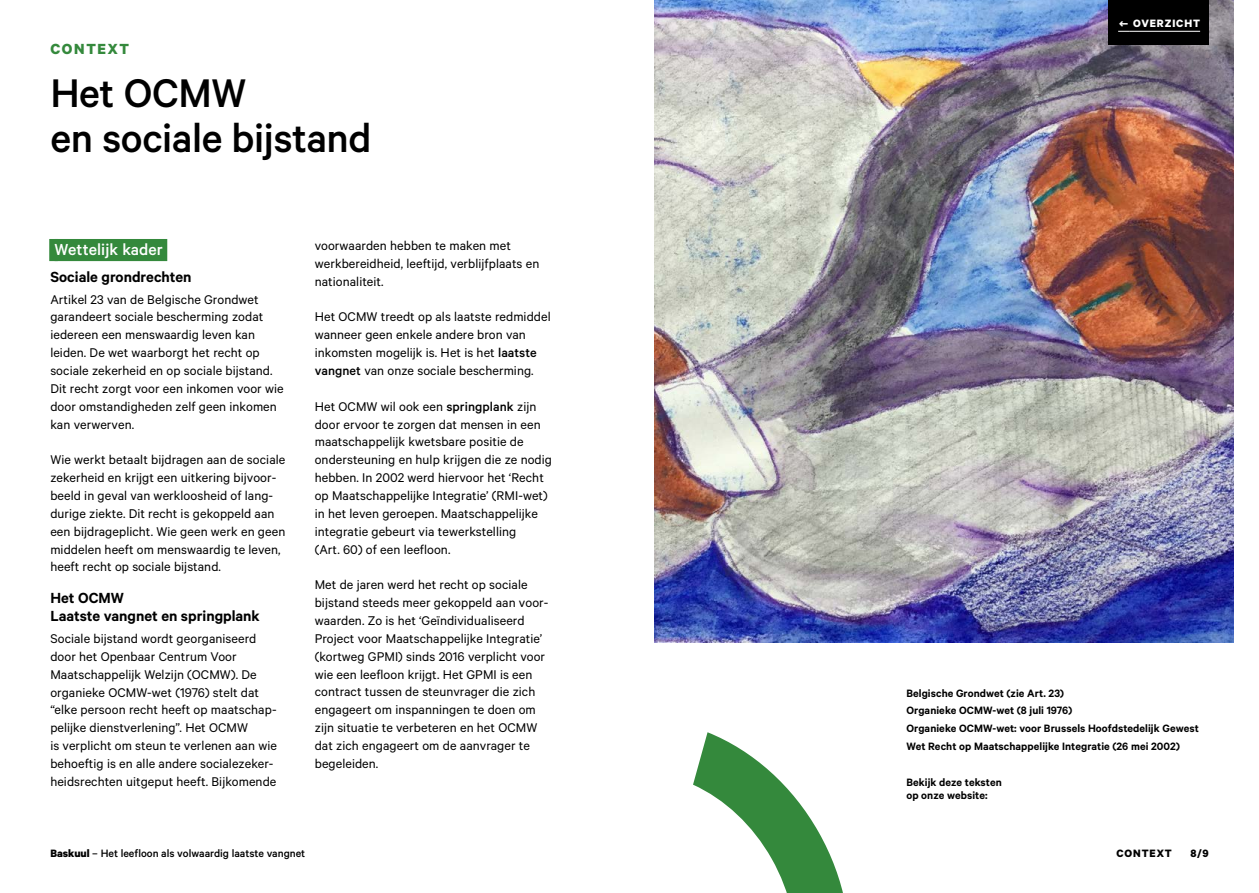
<style>
.page{position:relative;width:1259px;height:893px;background:#fff}
.page>*{position:absolute;margin:0;border:0;box-sizing:border-box;transform-origin:0 0}
.t1{font:500 45px/44.7px "Calibre";letter-spacing:-.01em;color:#000}
.t2{font:500 18px "Calibre";letter-spacing:.005em;color:#fff}
.t3{font:600 16.5px/17.9px "Calibre";color:#000}
.t4{font:700 16.5px "Calibre";letter-spacing:.1em;color:#34893c}
.t5{font:14.25px/17.9px "Calibre";letter-spacing:.005em;color:#000}
.t6{font:600 12px/17.9px "Calibre";letter-spacing:.005em;color:#000}
.t7{font:500 12px "Calibre";color:#000}
.t8{font:700 12px "Calibre";color:#000}
.t9{font:700 12px "Calibre";letter-spacing:.075em;color:#fff}
.s1{font-weight:500}
.s2{font-family:"IBM Plex Sans"}
.s3{font-weight:700}
</style>
<div class="page">
<div style="left:49px;top:239px;width:9px;height:22px;background:#34893c"></div>
<div style="left:55px;top:239px;width:112px;height:22px;background:#34893c"></div>
<img style="left:654px;top:0;width:579px;height:643px">
<div style="left:1108px;top:0;width:100px;height:45px;background:#000"></div>
<svg style="left:1118px;top:31px;width:12px;height:1px"></svg>
<hr style="left:1130px;top:31px;width:70px;height:1px;background:#fff">
<svg style="left:693px;top:732px;width:150px;height:161px"></svg>
<p class="t4" style="left:50px;top:38px;width:80px">CONTEXT</p>
<h1 class="t1" style="left:50px;top:70px;width:323px">Het OCMW<br>en sociale bijstand</h1>
<p class="t2" style="left:55px;top:238px;width:110px">Wettelijk kader</p>
<p class="t3" style="left:50px;top:267px;width:143px">Sociale grondrechten</p>
<p class="t5" style="left:50px;top:290px;width:235px">Artikel 23 van de Belgische Grondwet garandeert sociale bescherming zodat iedereen een menswaardig leven kan leiden. De wet waarborgt het recht op sociale zekerheid en op sociale bijstand.<br>Dit recht zorgt voor een inkomen voor wie door omstandigheden zelf geen inkomen kan verwerven.</p>
<p class="t5" style="left:50px;top:450px;width:236px">Wie werkt betaalt bijdragen aan de sociale zekerheid en krijgt een uitkering bijvoor&shy;beeld in geval van werkloosheid of lang&shy;durige ziekte. Dit recht is gekoppeld aan een bijdrageplicht. Wie geen werk en geen middelen heeft om menswaardig te leven, heeft recht op sociale bijstand.</p>
<p class="t3" style="left:50px;top:588px;width:211px">Het OCMW<br>Laatste vangnet en springplank</p>
<p class="t5" style="left:50px;top:629px;width:228px">Sociale bijstand wordt georganiseerd door het Openbaar Centrum Voor Maatschappelijk Welzijn (OCMW). De organieke OCMW-wet (1976) stelt dat “elke persoon recht heeft op maatschap&shy;pelijke dienstverlening”. Het OCMW<br>is verplicht om steun te verlenen aan wie behoeftig is en alle andere socialezeker&shy;heidsrechten uitgeput heeft. Bijkomende</p>
<p class="t5" style="left:315px;top:236px;width:226px">voorwaarden hebben te maken met werkbereidheid, leeftijd, verblijfplaats en nationaliteit.</p>
<p class="t5" style="left:315px;top:308px;width:237px">Het OCMW treedt op als laatste redmiddel wanneer geen enkele andere bron van inkomsten mogelijk is. Het is het <span class="s1">laatste vangnet</span> van onze sociale bescherming.</p>
<p class="t5" style="left:315px;top:397px;width:239px">Het OCMW wil ook een <span class="s1">springplank</span> zijn door ervoor te zorgen dat mensen in een maatschappelijk kwetsbare positie de ondersteuning en hulp krijgen die ze nodig hebben. In 2002 werd hiervoor het ‘Recht op Maatschappelijke Integratie’ (RMI-wet) in het leven geroepen. Maatschappelijke integratie gebeurt via tewerkstelling<br>(Art. 60) of een leefloon.</p>
<p class="t5" style="left:315px;top:575px;width:235px">Met de jaren werd het recht op sociale bijstand steeds meer gekoppeld aan voor&shy;waarden. Zo is het ‘Geïndividualiseerd Project voor Maatschappelijke Integratie’ (kortweg GPMI) sinds 2016 verplicht voor wie een leefloon krijgt. Het GPMI is een contract tussen de steunvrager die zich engageert om inspanningen te doen om zijn situatie te verbeteren en het OCMW dat zich engageert om de aanvrager te begeleiden.</p>
<p class="t9" style="left:1118px;top:16px;width:83px"><span class="s2">←</span> OVERZICHT</p>
<p class="t6" style="left:906px;top:683px;width:294px">Belgische Grondwet (zie Art. 23)<br>Organieke OCMW-wet (8 juli 1976)<br>Organieke OCMW-wet: voor Brussels Hoofdstedelijk Gewest Wet Recht op Maatschappelijke Integratie (26 mei 2002)</p>
<p class="t6" style="left:906px;top:775px;width:97px;line-height:13.5px">Bekijk deze teksten op onze website:</p>
<p class="t7" style="left:50px;top:846px;width:256px"><span class="s3">BASKUUL</span> – Het leefloon als volwaardig laatste vangnet</p>
<p class="t8" style="left:1116px;top:846px;width:9px">CONTE</p>
<p class="t8" style="left:1156px;top:846px;width:14px">XT</p>
<p class="t8" style="left:1190px;top:846px;width:20px">8/9</p>
</div>
